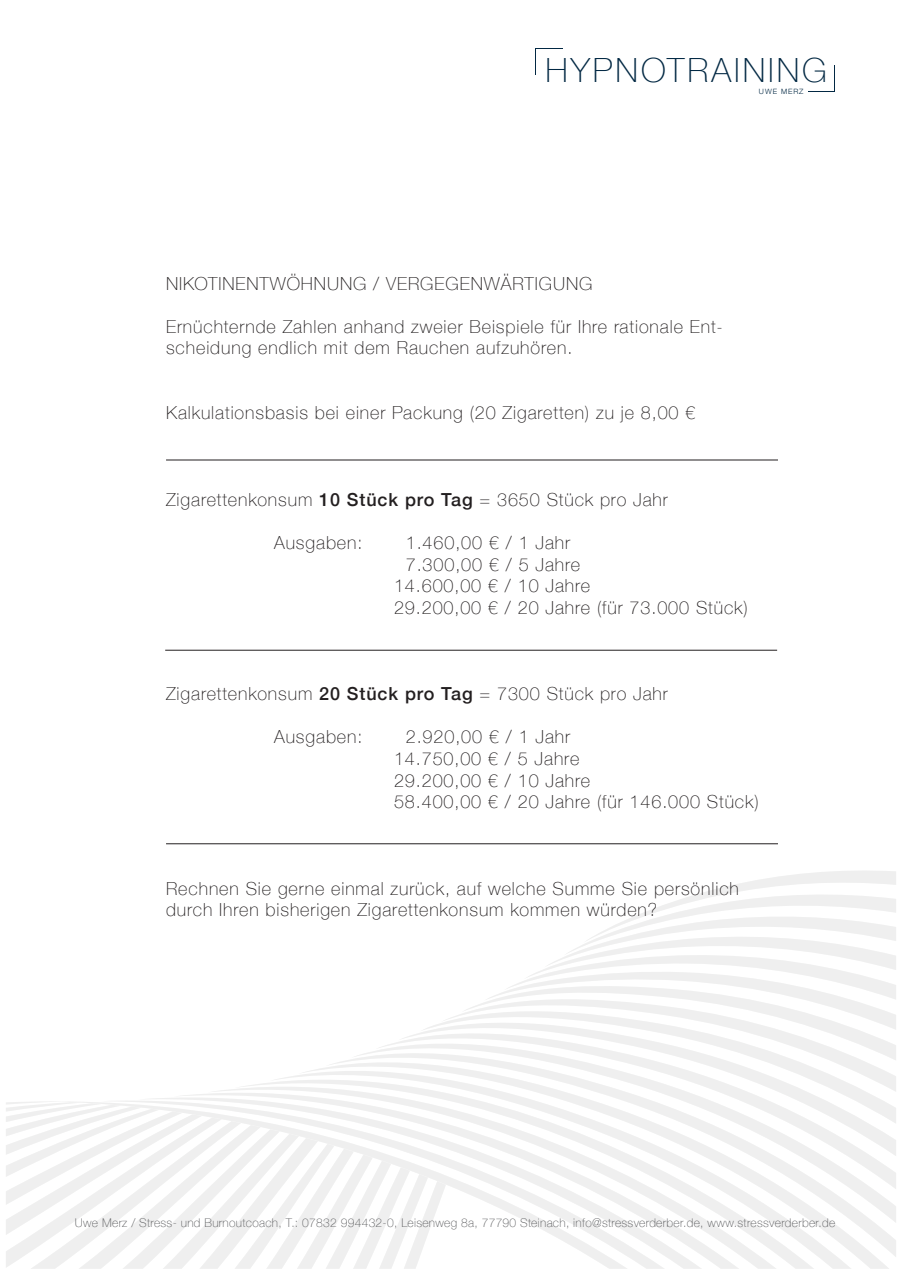
<style>
.page{position:relative;width:902px;height:1272px;background:#fff}
.page>*{position:absolute;margin:0;border:0;box-sizing:border-box;transform-origin:0 0}
.t1{font:100 33.3px "Helvetica Neue";letter-spacing:.085em;color:#022843}
.t2{font:100 18px/21.6px "Helvetica Neue";letter-spacing:.05em;color:#231f20}
.t3{font:100 12px "Helvetica Neue";letter-spacing:.025em;color:#57585a}
.t4{font:300 7.35px "Helvetica Neue";letter-spacing:.125em;color:#022843}
.s1{font-weight:500}
</style>
<div class="page">
<svg style="left:6px;top:1101px;width:55px;height:167px"></svg>
<svg style="left:61px;top:871px;width:835px;height:397px"></svg>
<svg style="left:535px;top:49px;width:1px;height:26px"></svg>
<svg style="left:808px;top:65px;width:27px;height:27px"></svg>
<hr style="left:166px;top:460px;width:611px;height:1px;background:#231f20">
<hr style="left:165px;top:650px;width:612px;height:1px;background:#231f20">
<hr style="left:166px;top:843px;width:611px;height:1px;background:#231f20">
<h1 class="t1" style="left:545px;top:45px;width:283px">HYPNOTRAINING</h1>
<p class="t4" style="left:758px;top:85px;width:46px">UWE MERZ</p>
<p class="t2" style="left:166px;top:271px;width:428px">NIKOTINENTWÖHNUNG / VERGEGENWÄRTIGUNG</p>
<p class="t2" style="left:166px;top:315px;width:558px">Ernüchternde Zahlen anhand zweier Beispiele für Ihre rationale Ent&shy;scheidung endlich mit dem Rauchen aufzuhören.</p>
<p class="t2" style="left:166px;top:401px;width:531px">Kalkulationsbasis bei einer Packung (20 Zigaretten) zu je 8,00 €</p>
<p class="t2" style="left:166px;top:487px;width:503px">Zigarettenkonsum <span class="s1">10 Stück pro Tag</span> = 3650 Stück pro Jahr</p>
<p class="t2" style="left:274px;top:531px;width:90px">Ausgaben:</p>
<p class="t2" style="left:406px;top:531px;width:166px">1.460,00 € / 1 Jahr</p>
<p class="t2" style="left:406px;top:552px;width:176px">7.300,00 € / 5 Jahre</p>
<p class="t2" style="left:394px;top:574px;width:198px">14.600,00 € / 10 Jahre</p>
<p class="t2" style="left:394px;top:595px;width:355px">29.200,00 € / 20 Jahre (für 73.000 Stück)</p>
<p class="t2" style="left:166px;top:682px;width:503px">Zigarettenkonsum <span class="s1">20 Stück pro Tag</span> = 7300 Stück pro Jahr</p>
<p class="t2" style="left:274px;top:725px;width:90px">Ausgaben:</p>
<p class="t2" style="left:394px;top:725px;width:366px;text-indent:12px">2.920,00 € / 1 Jahr<br>14.750,00 € / 5 Jahre<br>29.200,00 € / 10 Jahre<br>58.400,00 € / 20 Jahre (für 146.000 Stück)</p>
<p class="t2" style="left:166px;top:876px;width:574px">Rechnen Sie gerne einmal zurück, auf welche Summe Sie persönlich durch Ihren bisherigen Zigarettenkonsum kommen würden?</p>
<p class="t3" style="left:75px;top:1213px;width:762px">Uwe Merz / Stress- und Burnoutcoach, T.: 07832 994432-0, Leisenweg 8a, 77790 Steinach, info@stressverderber.de, www.stressverderber.de</p>
</div>
